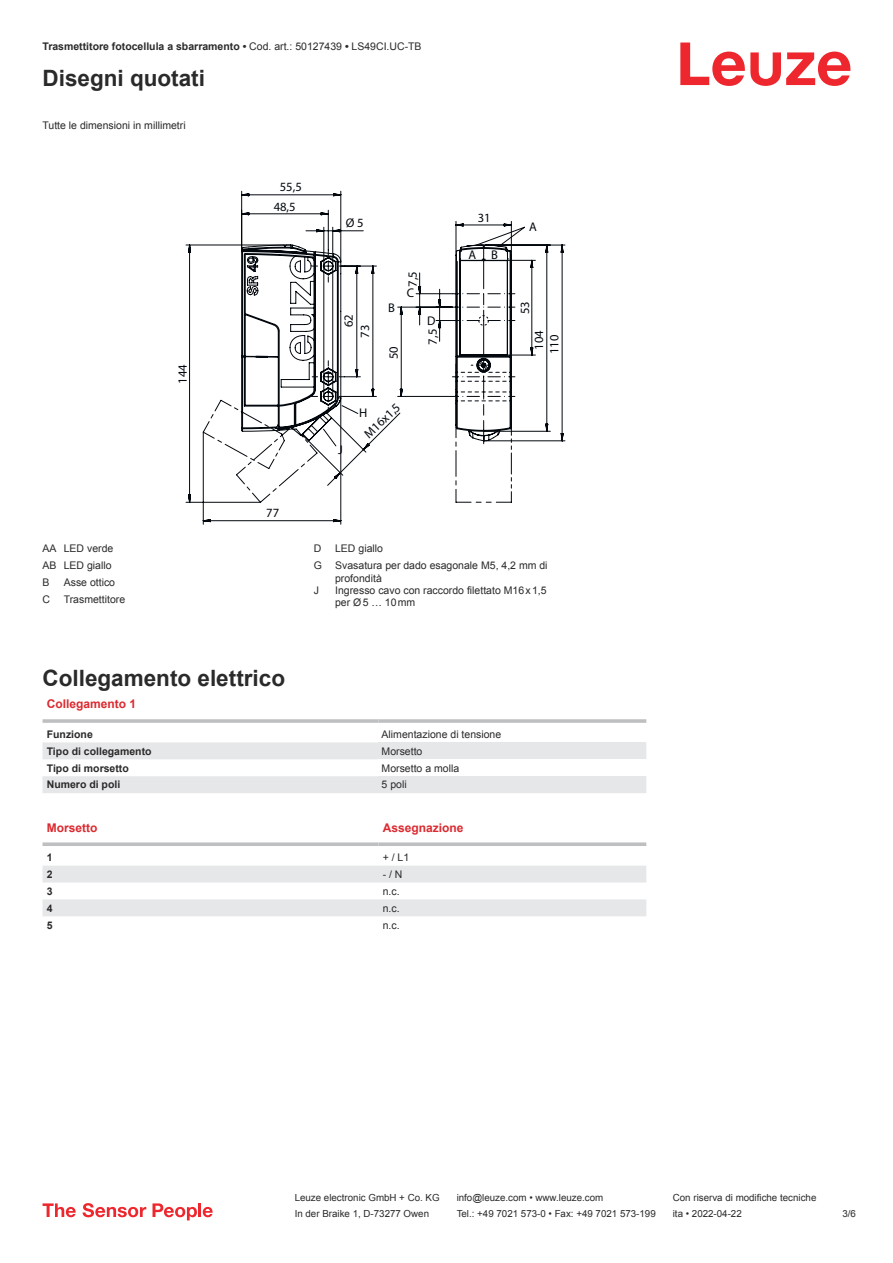
<style>
.page{position:relative;width:893px;height:1263px;background:#fff}
.page>*{position:absolute;margin:0;border:0;box-sizing:border-box;transform-origin:0 0}
.t1{font:700 22.5px "Arial";color:#2b292a}
.t2{font:12.6px/19.8px "Myriad Pro";color:#03080e;text-align:center}
.t3{font:700 12px "Arial";color:#db2a30}
.t4{font:10.5px/17px "Arial";color:#2b292a}
.t5{font:700 10.5px "Arial";color:#2b292a}
.t6{font:9.75px "Arial";color:#2b292a}
.s1{font-weight:400}
</style>
<div class="page">
<svg style="left:680px;top:43px;width:170px;height:43px"></svg>
<svg style="left:43px;top:742px;width:335px;height:51px"></svg>
<hr style="left:43px;top:719px;width:335px;height:4px;background:#bdbfc1">
<hr style="left:378px;top:719px;width:268px;height:4px;background:#c8cacb">
<div style="left:378px;top:742px;width:268px;height:17px;background:#e6e7e9"></div>
<div style="left:378px;top:776px;width:268px;height:17px;background:#e6e7e9"></div>
<svg style="left:43px;top:866px;width:603px;height:50px"></svg>
<svg style="left:43px;top:842px;width:335px;height:4px"></svg>
<svg style="left:378px;top:842px;width:268px;height:4px"></svg>
<svg style="left:43px;top:1203px;width:33px;height:14px"></svg>
<svg style="left:83px;top:1203px;width:63px;height:14px"></svg>
<svg style="left:153px;top:1203px;width:44px;height:17px"></svg>
<hr style="left:198px;top:1203px;width:3px;height:14px;background:#ed272d">
<svg style="left:203px;top:1207px;width:10px;height:10px"></svg>
<svg style="left:186px;top:244px;width:326px;height:280px"></svg>
<svg style="left:308px;top:221px;width:257px;height:265px"></svg>
<svg style="left:241px;top:191px;width:136px;height:256px"></svg>
<p class="t5" style="left:43px;top:43px;width:381px">Trasmettitore fotocellula a sbarramento • <span class="s1">Cod. art.: 50127439</span> • <span class="s1">LS49CI.UC-TB</span></p>
<h1 class="t1" style="left:43px;top:70px;width:164px">Disegni quotati</h1>
<p class="t4" style="left:43px;top:117px;width:145px">Tutte le dimensioni in millimetri</p>
<p class="t2" style="left:173px;top:384px;width:21px;rotate:-90deg">144</p>
<p class="t2" style="left:274px;top:178px;width:30px">55,5<br>48,5</p>
<p class="t2" style="left:266px;top:503px;width:14px">77</p>
<p class="t2" style="left:346px;top:213px;width:19px">Ø 5</p>
<p class="t2" style="left:478px;top:208px;width:14px">31</p>
<p class="t2" style="left:468px;top:245px;width:31px">A B</p>
<p class="t2" style="left:341px;top:338px;width:25px;line-height:16.4px;text-align:left;text-indent:10px;rotate:-90deg">62<br>73</p>
<p class="t2" style="left:388px;top:298px;width:8px">B</p>
<p class="t2" style="left:403px;top:287px;width:17px;rotate:-90deg">7,5</p>
<p class="t2" style="left:407px;top:283px;width:9px">C</p>
<p class="t2" style="left:384px;top:359px;width:14px;rotate:-90deg">50</p>
<p class="t2" style="left:427px;top:311px;width:10px">D</p>
<p class="t2" style="left:423px;top:344px;width:17px;rotate:-90deg">7,5</p>
<p class="t2" style="left:338px;top:440px;width:6px">J</p>
<p class="t2" style="left:360px;top:429px;width:46px;rotate:-44deg">M16x1,5</p>
<p class="t2" style="left:359px;top:404px;width:10px">H</p>
<p class="t2" style="left:529px;top:217px;width:9px">A</p>
<p class="t2" style="left:516px;top:314px;width:14px;rotate:-90deg">53</p>
<p class="t2" style="left:532px;top:354px;width:25px;line-height:15.3px;rotate:-90deg">104<br>110</p>
<p class="t4" style="left:43px;top:541px;width:72px">AA LED verde<br>AB LED giallo<br>B</p>
<p class="t4" style="left:64px;top:575px;width:53px">Asse ottico</p>
<p class="t4" style="left:43px;top:592px;width:9px">C</p>
<p class="t4" style="left:64px;top:592px;width:63px">Trasmettitore</p>
<p class="t4" style="left:314px;top:541px;width:235px;text-indent:21px">LED giallo<br>G Svasatura per dado esagonale M5, 4,2 mm di</p>
<p class="t4" style="left:335px;top:571px;width:48px">profondità</p>
<p class="t4" style="left:314px;top:582px;width:7px">J</p>
<p class="t4" style="left:335px;top:585px;width:213px;line-height:12.6px">Ingresso cavo con raccordo filettato M16 x 1,5 per Ø 5 … 10 mm</p>
<p class="t4" style="left:314px;top:541px;width:9px">D</p>
<h1 class="t1" style="left:43px;top:670px;width:244px">Collegamento elettrico</h1>
<p class="t3" style="left:47px;top:700px;width:91px">Collegamento 1</p>
<p class="t5" style="left:47px;top:730px;width:48px">Funzione</p>
<p class="t4" style="left:382px;top:726px;width:121px">Alimentazione di tensione</p>
<p class="t5" style="left:47px;top:747px;width:106px">Tipo di collegamento</p>
<p class="t4" style="left:382px;top:743px;width:42px">Morsetto</p>
<p class="t5" style="left:47px;top:764px;width:84px">Tipo di morsetto</p>
<p class="t4" style="left:382px;top:760px;width:79px">Morsetto a molla</p>
<p class="t5" style="left:47px;top:781px;width:75px">Numero di poli</p>
<p class="t4" style="left:382px;top:777px;width:27px">5 poli</p>
<p class="t3" style="left:47px;top:823px;width:52px">Morsetto</p>
<p class="t3" style="left:383px;top:823px;width:82px">Assegnazione</p>
<p class="t5" style="left:47px;top:853px;width:7px">1</p>
<p class="t4" style="left:383px;top:850px;width:28px">+ / L1</p>
<p class="t5" style="left:47px;top:870px;width:7px">2</p>
<p class="t4" style="left:383px;top:866px;width:21px">- / N</p>
<p class="t5" style="left:47px;top:887px;width:7px">3</p>
<p class="t4" style="left:383px;top:883px;width:18px">n.c.</p>
<p class="t5" style="left:47px;top:904px;width:7px">4</p>
<p class="t4" style="left:383px;top:900px;width:18px">n.c.</p>
<p class="t5" style="left:47px;top:921px;width:7px">5</p>
<p class="t4" style="left:383px;top:917px;width:18px">n.c.</p>
<p class="t6" style="left:295px;top:1194px;width:146px">Leuze electronic GmbH + Co. KG</p>
<p class="t6" style="left:457px;top:1194px;width:148px">info@leuze.com • www.leuze.com</p>
<p class="t6" style="left:673px;top:1194px;width:145px">Con riserva di modifiche tecniche</p>
<p class="t6" style="left:295px;top:1210px;width:136px">In der Braike 1, D-73277 Owen</p>
<p class="t6" style="left:457px;top:1210px;width:201px">Tel.: +49 7021 573-0 • Fax: +49 7021 573-199</p>
<p class="t6" style="left:673px;top:1210px;width:70px">ita • 2022-04-22</p>
<p class="t6" style="left:842px;top:1210px;width:15px">3 /6</p>
</div>
